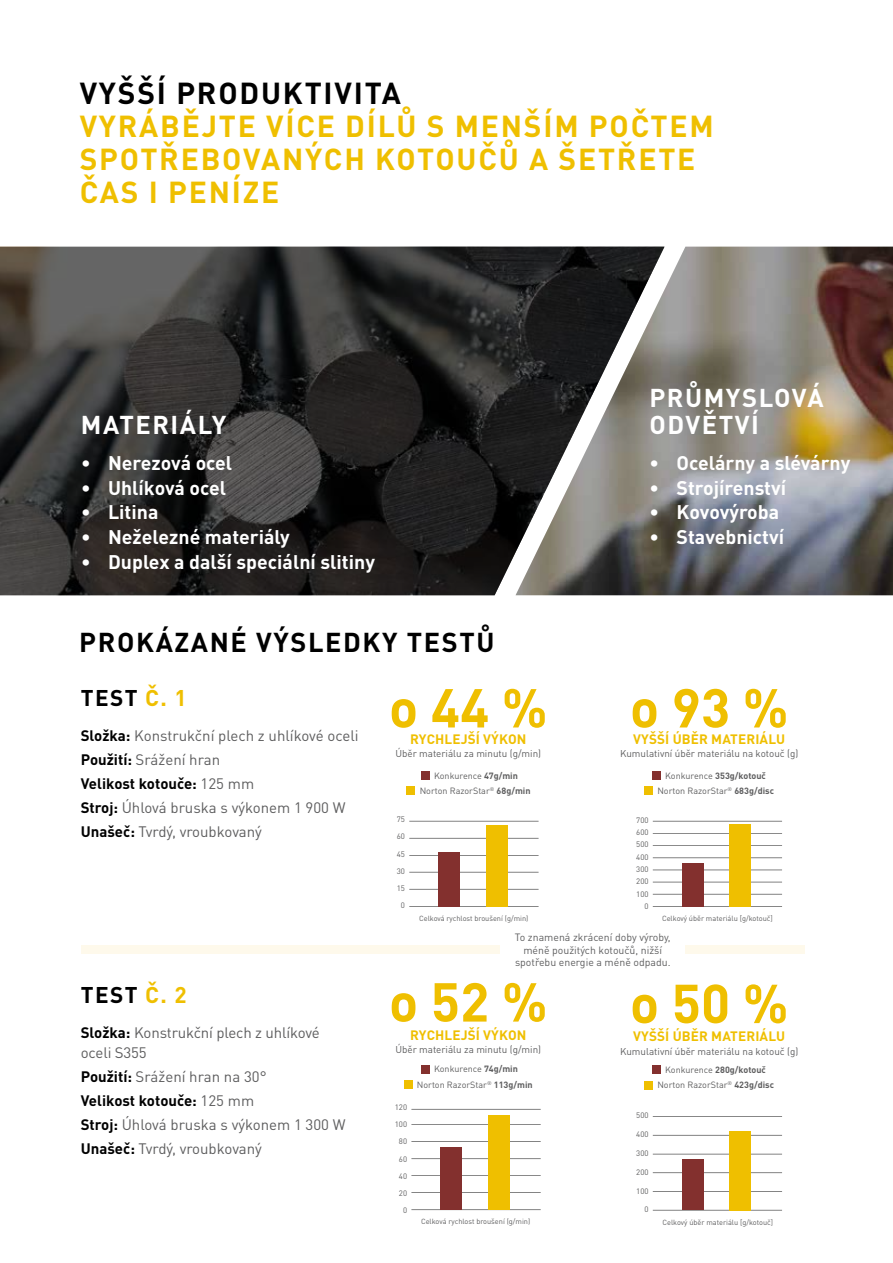
<style>
.page{position:relative;width:893px;height:1263px;background:#fff}
.page>*{position:absolute;margin:0;border:0;box-sizing:border-box;transform-origin:0 0}
.t1{font:700 54px "DIN Pro";color:#efbf00}
.t2{font:700 30px/33px "DIN Pro";letter-spacing:.06em;color:#efbf00}
.t3{font:700 30px "DIN Pro";letter-spacing:.06em;color:#000}
.t4{font:700 27px "DIN Pro";letter-spacing:.06em;color:#000}
.t5{font:700 25.5px/27px "DIN Pro";letter-spacing:.06em;color:#fff}
.t6{font:700 22.5px "DIN Pro";letter-spacing:.06em;color:#000}
.t7{font:700 19.5px "DIN Pro";color:#fff}
.t8{font:15px/24px "DIN Pro";color:#5e5e5f}
.t9{font:700 13.5px "DIN Pro";letter-spacing:.01em;color:#efbf00}
.t10{font:10.5px/12.6px "DIN Pro";color:#5e5e5f;text-align:center}
.t11{font:9.9px "DIN Pro";color:#5e5e5f}
.t12{font:9px/15.5px "DIN Pro";color:#5e5e5f;text-align:center}
.t13{font:700 9px "DIN Pro";color:#5e5e5f}
.t14{font:7.8px/12.3px "DIN Pro";color:#5e5e5f;text-align:right}
.t15{font:7.35px "DIN Pro";color:#5e5e5f}
.s1{color:#efbf00}
.s2{font-weight:700;color:#000}
.s3{font-weight:700}
.s4{font-weight:400}
</style>
<div class="page">
<img style="left:664px;top:247px;width:229px;height:348px">
<svg style="left:0;top:247px;width:664px;height:348px;background:#3b3a38"></svg>
<hr style="left:411px;top:1209px;width:130px;height:1px;background:#000">
<hr style="left:411px;top:1158px;width:130px;height:1px;background:#000">
<hr style="left:411px;top:1192px;width:130px;height:1px;background:#000">
<hr style="left:411px;top:1141px;width:130px;height:1px;background:#000">
<hr style="left:411px;top:1175px;width:130px;height:1px;background:#000">
<hr style="left:411px;top:1124px;width:130px;height:1px;background:#000">
<hr style="left:411px;top:1109px;width:130px;height:1px;background:#000">
<div style="left:441px;top:1148px;width:21px;height:62px;background:#83302e"></div>
<div style="left:488px;top:1115px;width:21px;height:95px;background:#efbf00"></div>
<hr style="left:409px;top:906px;width:130px;height:1px;background:#000">
<hr style="left:409px;top:855px;width:130px;height:1px;background:#000">
<hr style="left:409px;top:889px;width:130px;height:1px;background:#000">
<hr style="left:409px;top:838px;width:130px;height:1px;background:#000">
<hr style="left:409px;top:872px;width:130px;height:1px;background:#000">
<hr style="left:409px;top:821px;width:130px;height:1px;background:#000">
<div style="left:439px;top:852px;width:21px;height:54px;background:#83302e"></div>
<div style="left:486px;top:825px;width:21px;height:81px;background:#efbf00"></div>
<hr style="left:653px;top:1210px;width:129px;height:1px;background:#000">
<hr style="left:653px;top:1154px;width:129px;height:1px;background:#000">
<hr style="left:653px;top:1191px;width:129px;height:1px;background:#000">
<hr style="left:653px;top:1135px;width:129px;height:1px;background:#000">
<hr style="left:653px;top:1172px;width:129px;height:1px;background:#000">
<hr style="left:653px;top:1116px;width:129px;height:1px;background:#000">
<div style="left:682px;top:1159px;width:21px;height:51px;background:#83302e"></div>
<div style="left:729px;top:1131px;width:22px;height:79px;background:#efbf00"></div>
<div style="left:652px;top:1065px;width:9px;height:9px;background:#83302e"></div>
<div style="left:421px;top:1064px;width:9px;height:9px;background:#83302e"></div>
<div style="left:421px;top:771px;width:9px;height:8px;background:#83302e"></div>
<div style="left:644px;top:1080px;width:9px;height:9px;background:#efbf00"></div>
<div style="left:652px;top:771px;width:9px;height:8px;background:#83302e"></div>
<div style="left:644px;top:786px;width:9px;height:9px;background:#efbf00"></div>
<div style="left:404px;top:1080px;width:9px;height:9px;background:#efbf00"></div>
<div style="left:406px;top:786px;width:9px;height:9px;background:#efbf00"></div>
<div style="left:685px;top:945px;width:119px;height:8px;background:#fef9eb"></div>
<hr style="left:653px;top:906px;width:129px;height:1px;background:#000">
<hr style="left:653px;top:870px;width:129px;height:1px;background:#000">
<hr style="left:653px;top:894px;width:129px;height:1px;background:#000">
<hr style="left:653px;top:845px;width:129px;height:1px;background:#000">
<hr style="left:653px;top:882px;width:129px;height:1px;background:#000">
<hr style="left:653px;top:821px;width:129px;height:1px;background:#000">
<hr style="left:653px;top:833px;width:129px;height:1px;background:#000">
<hr style="left:653px;top:857px;width:129px;height:1px;background:#000">
<div style="left:682px;top:863px;width:21px;height:43px;background:#83302e"></div>
<div style="left:729px;top:824px;width:22px;height:82px;background:#efbf00"></div>
<div style="left:81px;top:945px;width:419px;height:8px;background:#fef9eb"></div>
<h2 class="t3" style="left:80px;top:72px;width:323px">VYŠŠÍ PRODUKTIVITA</h2>
<h2 class="t2" style="left:80px;top:108px;width:636px">VYRÁBĚJTE VÍCE DÍLŮ S MENŠÍM POČTEM<br>SPOTŘEBOVANÝCH KOTOUČŮ A ŠETŘETE<br>ČAS I PENÍZE</h2>
<h3 class="t5" style="left:81px;top:410px;width:147px">MATERIÁLY</h3>
<h3 class="t7" style="left:81px;top:450px;width:153px">• Nerezová ocel</h3>
<h3 class="t7" style="left:81px;top:474px;width:146px">• Uhlíková ocel</h3>
<h3 class="t7" style="left:81px;top:499px;width:79px">• Litina</h3>
<h3 class="t7" style="left:81px;top:524px;width:210px">• Neželezné materiály</h3>
<h3 class="t7" style="left:81px;top:548px;width:295px">• Duplex a další speciální slitiny</h3>
<h3 class="t4" style="left:79px;top:624px;width:417px">PROKÁZANÉ VÝSLEDKY TESTŮ</h3>
<h3 class="t6" style="left:81px;top:682px;width:107px">TEST <span class="s1">Č. 1</span></h3>
<p class="t8" style="left:81px;top:723px;width:279px"><span class="s2">Složka:</span> Konstrukční plech z uhlíkové oceli<br><span class="s2">Použití:</span> Srážení hran<br><span class="s2">Velikost kotouče:</span> 125 mm<br><span class="s2">Stroj:</span> Úhlová bruska s výkonem 1 900 W<br><span class="s2">Unašeč:</span> Tvrdý, vroubkovaný</p>
<h1 class="t1" style="left:389px;top:671px;width:160px">o 44 %</h1>
<p class="t9" style="left:410px;top:730px;width:118px">RYCHLEJŠÍ VÝKON</p>
<p class="t11" style="left:395px;top:747px;width:147px">Úběr materiálu za minutu (g/min)</p>
<p class="t12" style="left:434px;top:767px;width:85px">Konkurence <span class="s3">47g/min</span></p>
<p class="t14" style="left:397px;top:813px;width:10px">75</p>
<p class="t14" style="left:397px;top:830px;width:10px">60</p>
<p class="t14" style="left:397px;top:847px;width:10px">45</p>
<p class="t14" style="left:397px;top:865px;width:10px">30</p>
<p class="t14" style="left:397px;top:882px;width:10px">15</p>
<p class="t14" style="left:401px;top:899px;width:6px">0</p>
<p class="t12" style="left:420px;top:783px;width:112px">Norton RazorStar<sup>®</sup> <span class="s3">68g/min</span></p>
<h3 class="t5" style="left:649px;top:383px;width:176px">PRŮMYSLOVÁ<br>ODVĚTVÍ</h3>
<h3 class="t7" style="left:650px;top:450px;width:202px">• Ocelárny a slévárny</h3>
<h3 class="t7" style="left:650px;top:474px;width:138px">• Strojírenství</h3>
<h3 class="t7" style="left:650px;top:499px;width:131px">• Kovovýroba</h3>
<h3 class="t7" style="left:650px;top:524px;width:136px">• Stavebnictví</h3>
<h1 class="t1" style="left:630px;top:671px;width:160px">o 93 %</h1>
<p class="t9" style="left:633px;top:730px;width:153px">VYŠŠÍ ÚBĚR MATERIÁLU</p>
<p class="t11" style="left:620px;top:747px;width:180px">Kumulativní úběr materiálu na kotouč (g)</p>
<p class="t14" style="left:636px;top:813px;width:14px">700<br>600<br>500<br>400<br>300<br>200<br>100<br>0</p>
<p class="t12" style="left:657px;top:767px;width:118px">Konkurence <span class="s3">353g/kotouč<br></span>Norton RazorStar<sup>®</sup> <span class="s3">683g/disc</span></p>
<h3 class="t6" style="left:81px;top:979px;width:107px">TEST <span class="s1">Č. 2</span></h3>
<p class="t8" style="left:81px;top:1022px;width:240px;line-height:19.5px"><span class="s2">Složka:</span> Konstrukční plech z uhlíkové oceli S355</p>
<p class="t8" style="left:81px;top:1064px;width:266px"><span class="s2">Použití:</span> Srážení hran na 30°<br><span class="s2">Velikost kotouče:</span> 125 mm<br><span class="s2">Stroj:</span> Úhlová bruska s výkonem 1 300 W<br><span class="s2">Unašeč:</span> Tvrdý, vroubkovaný</p>
<p class="t15" style="left:419px;top:913px;width:111px">Celková rychlost broušení (g/min)</p>
<p class="t15" style="left:662px;top:913px;width:112px">Celkový úběr materiálu [g/kotouč]</p>
<p class="t10" style="left:515px;top:931px;width:157px">To znamená zkrácení doby výroby, méně použitých kotoučů, nižší spotřebu energie a méně odpadu.</p>
<h1 class="t1" style="left:389px;top:965px;width:160px">o 52 %</h1>
<p class="t9" style="left:410px;top:1026px;width:118px">RYCHLEJŠÍ VÝKON</p>
<p class="t11" style="left:395px;top:1043px;width:147px">Úběr materiálu za minutu (g/min)</p>
<h1 class="t1" style="left:630px;top:967px;width:160px">o 50 %</h1>
<p class="t9" style="left:633px;top:1027px;width:153px">VYŠŠÍ ÚBĚR MATERIÁLU</p>
<p class="t11" style="left:620px;top:1044px;width:180px">Kumulativní úběr materiálu na kotouč (g)</p>
<p class="t12" style="left:434px;top:1061px;width:85px">Konkurence <span class="s3">74g/min</span></p>
<p class="t13" style="left:665px;top:1063px;width:102px"><span class="s4">Konkurence</span> 280g/kotouč</p>
<p class="t14" style="left:395px;top:1098px;width:14px;line-height:17.1px">120<br>100<br>80<br>60<br>40<br>20<br>0</p>
<p class="t12" style="left:417px;top:1076px;width:117px">Norton RazorStar<sup>®</sup> <span class="s3">113g/min</span></p>
<p class="t15" style="left:421px;top:1217px;width:111px">Celková rychlost broušení (g/min)</p>
<p class="t14" style="left:636px;top:1108px;width:14px">500</p>
<p class="t14" style="left:636px;top:1127px;width:14px">400</p>
<p class="t14" style="left:636px;top:1146px;width:14px">300</p>
<p class="t14" style="left:636px;top:1165px;width:14px">200</p>
<p class="t14" style="left:636px;top:1184px;width:14px">100</p>
<p class="t14" style="left:644px;top:1203px;width:6px">0</p>
<p class="t12" style="left:657px;top:1076px;width:118px">Norton RazorStar<sup>®</sup> <span class="s3">423g/disc</span></p>
<p class="t15" style="left:662px;top:1217px;width:112px">Celkový úběr materiálu [g/kotouč]</p>
</div>
